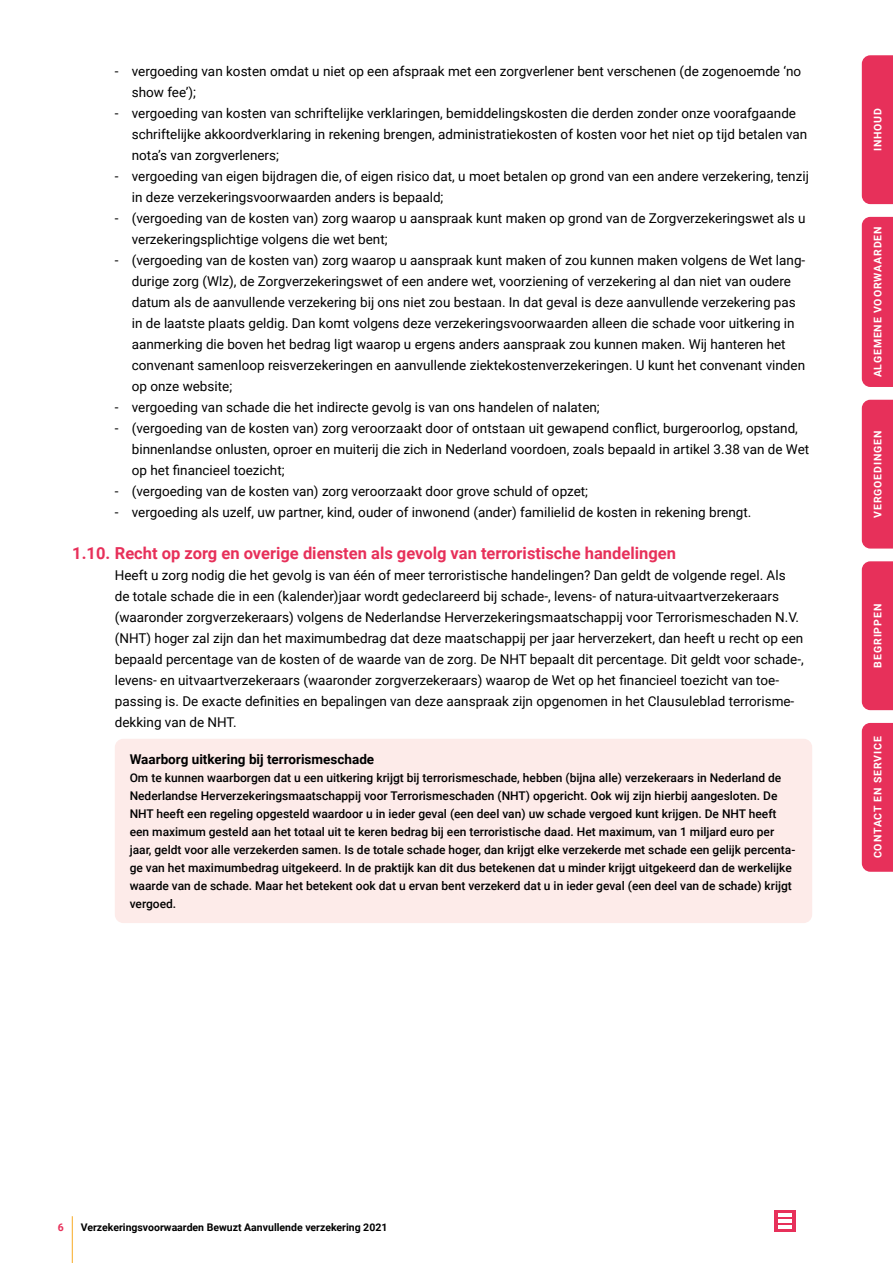
<style>
.page{position:relative;width:893px;height:1263px;background:#fff}
.page>*{position:absolute;margin:0;border:0;box-sizing:border-box;transform-origin:0 0}
.t1{font:700 16.5px "Roboto";color:#e7305a}
.t2{font:13.5px/21px "Roboto";color:#000}
.t3{font:700 13.5px "Roboto";color:#000}
.t4{font:500 12px/18px "Roboto";color:#000}
.t5{font:700 10.5px "Roboto";letter-spacing:.085em;color:#fff}
.t6{font:700 10.5px "Roboto";color:#000}
.t7{font:700 10.5px "Roboto";color:#e7305a}
</style>
<div class="page">
<div style="left:115px;top:739px;width:697px;height:184px;background:#fdebe9;border-radius:9px"></div>
<hr style="left:72px;top:1216px;width:1px;height:47px;background:#f8aa23">
<div style="left:862px;top:723px;width:31px;height:149px;background:#e7305a"></div>
<div style="left:862px;top:561px;width:31px;height:149px;background:#e7305a"></div>
<div style="left:862px;top:217px;width:31px;height:170px;background:#e7305a"></div>
<div style="left:862px;top:400px;width:31px;height:149px;background:#e7305a"></div>
<div style="left:862px;top:55px;width:31px;height:149px;background:#e7305a"></div>
<svg style="left:774px;top:1210px;width:21px;height:22px"></svg>
<svg style="left:778px;top:1214px;width:13px;height:14px"></svg>
<p class="t2" style="left:132px;top:60px;width:671px;text-indent:-17px">- vergoeding van kosten omdat u niet op een afspraak met een zorgverlener bent verschenen (de zogenoemde ‘no show fee’);</p>
<p class="t2" style="left:132px;top:102px;width:677px;text-indent:-17px">- vergoeding van kosten van schriftelijke verklaringen, bemiddelingskosten die derden zonder onze voorafgaande schriftelijke akkoordverklaring in rekening brengen, administratiekosten of kosten voor het niet op tijd betalen van nota’s van zorgverleners;</p>
<p class="t2" style="left:132px;top:166px;width:679px;text-indent:-17px">- vergoeding van eigen bijdragen die, of eigen risico dat, u moet betalen op grond van een andere verzekering, tenzij in deze verzekeringsvoorwaarden anders is bepaald;</p>
<p class="t2" style="left:132px;top:208px;width:675px;text-indent:-17px">- (vergoeding van de kosten van) zorg waarop u aanspraak kunt maken op grond van de Zorgverzekeringswet als u verzekeringsplichtige volgens die wet bent;</p>
<p class="t2" style="left:132px;top:250px;width:675px;text-indent:-17px">- (vergoeding van de kosten van) zorg waarop u aanspraak kunt maken of zou kunnen maken volgens de Wet lang&shy;durige zorg (Wlz), de Zorgverzekeringswet of een andere wet, voorziening of verzekering al dan niet van oudere datum als de aanvullende verzekering bij ons niet zou bestaan. In dat geval is deze aanvullende verzekering pas in de laatste plaats geldig. Dan komt volgens deze verzekeringsvoorwaarden alleen die schade voor uitkering in aanmerking die boven het bedrag ligt waarop u ergens anders aanspraak zou kunnen maken. Wij hanteren het convenant samenloop reisverzekeringen en aanvullende ziektekostenverzekeringen. U kunt het convenant vinden op onze website;</p>
<p class="t2" style="left:115px;top:397px;width:486px">- vergoeding van schade die het indirecte gevolg is van ons handelen of nalaten;</p>
<p class="t2" style="left:132px;top:418px;width:679px;text-indent:-17px">- (vergoeding van de kosten van) zorg veroorzaakt door of ontstaan uit gewapend conflict, burgeroorlog, opstand, binnenlandse onlusten, oproer en muiterij die zich in Nederland voordoen, zoals bepaald in artikel 3.38 van de Wet op het financieel toezicht;</p>
<p class="t2" style="left:115px;top:481px;width:475px">- (vergoeding van de kosten van) zorg veroorzaakt door grove schuld of opzet;</p>
<p class="t2" style="left:115px;top:502px;width:638px">- vergoeding als uzelf, uw partner, kind, ouder of inwonend (ander) familielid de kosten in rekening brengt.</p>
<p class="t1" style="left:72px;top:542px;width:605px">1.10. Recht op zorg en overige diensten als gevolg van terroristische handelingen</p>
<p class="t2" style="left:115px;top:564px;width:690px">Heeft u zorg nodig die het gevolg is van één of meer terroristische handelingen? Dan geldt de volgende regel. Als de totale schade die in een (kalender)jaar wordt gedeclareerd bij schade-, levens- of natura-uitvaartverzekeraars (waaronder zorgverzekeraars) volgens de Nederlandse Herverzekeringsmaatschappij voor Terrorismeschaden N.V. (NHT) hoger zal zijn dan het maximumbedrag dat deze maatschappij per jaar herverzekert, dan heeft u recht op een bepaald percentage van de kosten of de waarde van de zorg. De NHT bepaalt dit percentage. Dit geldt voor schade-, levens- en uitvaartverzekeraars (waaronder zorgverzekeraars) waarop de Wet op het financieel toezicht van toe&shy;passing is. De exacte definities en bepalingen van deze aanspraak zijn opgenomen in het Clausuleblad terrorisme&shy;dekking van de NHT.</p>
<p class="t3" style="left:130px;top:749px;width:246px">Waarborg uitkering bij terrorismeschade</p>
<p class="t4" style="left:130px;top:768px;width:667px">Om te kunnen waarborgen dat u een uitkering krijgt bij terrorismeschade, hebben (bijna alle) verzekeraars in Nederland de Nederlandse Herverzekeringsmaatschappij voor Terrorismeschaden (NHT) opgericht. Ook wij zijn hierbij aangesloten. De NHT heeft een regeling opgesteld waardoor u in ieder geval (een deel van) uw schade vergoed kunt krijgen. De NHT heeft een maximum gesteld aan het totaal uit te keren bedrag bij een terroristische daad. Het maximum, van 1 miljard euro per jaar, geldt voor alle verzekerden samen. Is de totale schade hoger, dan krijgt elke verzekerde met schade een gelijk percenta&shy;ge van het maximumbedrag uitgekeerd. In de praktijk kan dit dus betekenen dat u minder krijgt uitgekeerd dan de werkelijke waarde van de schade. Maar het betekent ook dat u ervan bent verzekerd dat u in ieder geval (een deel van de schade) krijgt vergoed.</p>
<p class="t5" style="left:870px;top:151px;width:45px;rotate:-90deg">INHOUD</p>
<p class="t5" style="left:870px;top:377px;width:153px;rotate:-90deg">ALGEMENE VOORWAARDEN</p>
<p class="t5" style="left:870px;top:518px;width:89px;rotate:-90deg">VERGOEDINGEN</p>
<p class="t5" style="left:870px;top:667px;width:65px;rotate:-90deg">BEGRIPPEN</p>
<p class="t5" style="left:870px;top:858px;width:123px;rotate:-90deg">CONTACT EN SERVICE</p>
<p class="t7" style="left:58px;top:1220px;width:8px">6</p>
<p class="t6" style="left:81px;top:1220px;width:308px">Verzekeringsvoorwaarden Bewuzt Aanvullende verzekering 2021</p>
</div>
